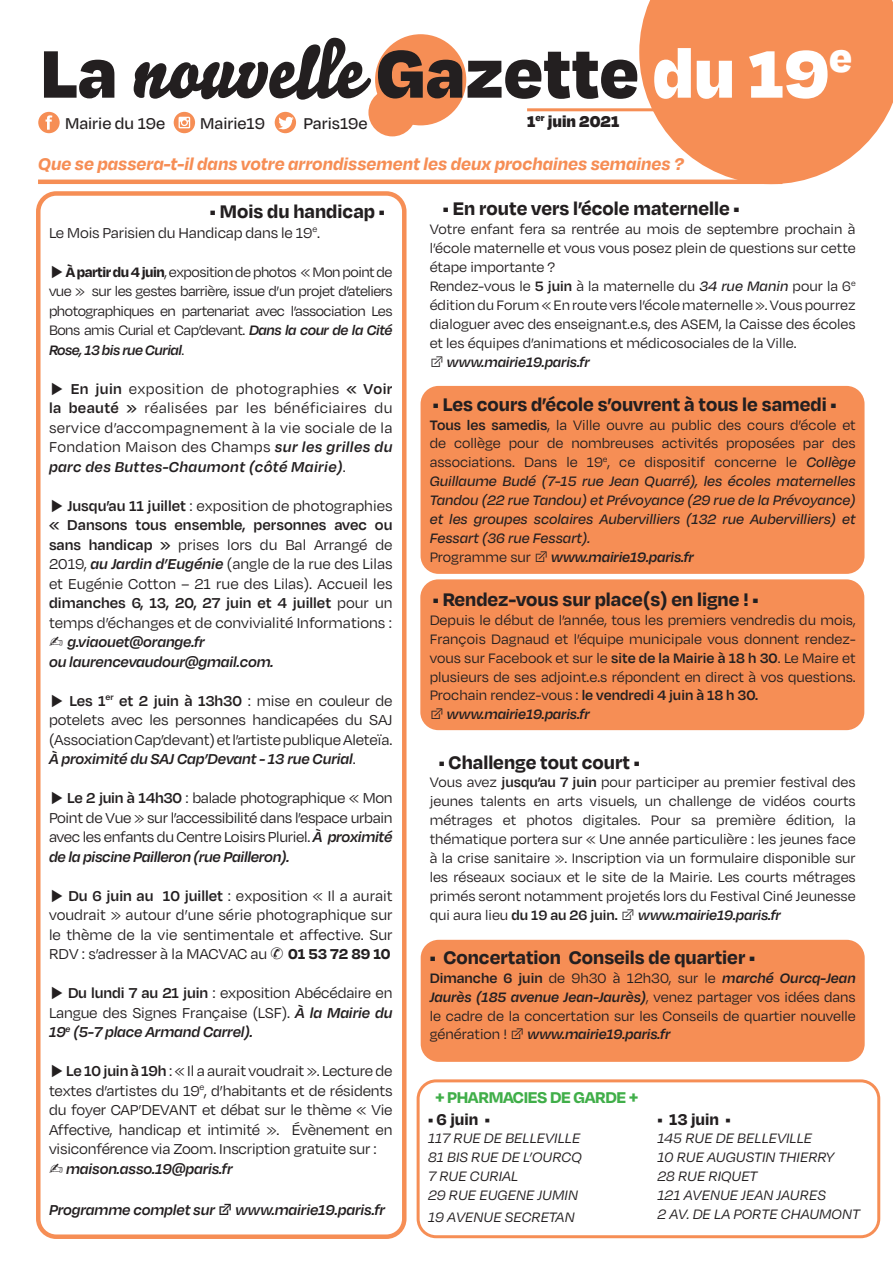
<style>
.page{position:relative;width:893px;height:1263px;background:#fff}
.page>*{position:absolute;margin:0;border:0;box-sizing:border-box;transform-origin:0 0}
.t1{font:900 77.25px "Degular";color:#231f20}
.t2{font:700 21px "Degular";color:#231f20}
.t3{font:italic 700 19.5px "Degular";color:#f68e55}
.t4{font:500 18px "Degular";color:#231f20}
.t5{font:700 18px "Degular";letter-spacing:-.02em;color:#40ae49}
.t6{font:700 18px "Degular";color:#231f20}
.t7{font:900 18px "Degular";color:#231f20}
.t8{font:16.5px/19.5px "Degular";letter-spacing:-.01em;color:#231f20;text-align:justify}
.t9{font:italic 600 16.5px "Degular";letter-spacing:-.01em;color:#231f20}
.t10{font:15.75px/18.9px "Degular";color:#231f20;text-align:justify}
.t11{font:italic 500 15.75px/18.9px "Degular";color:#231f20;text-align:justify}
.t12{font:italic 15.75px "Degular";color:#231f20}
.t13{font:italic 600 15.75px "Degular";letter-spacing:-.01em;color:#231f20}
.s1{font-family:"Bello Script Pro";font-weight:400}
.s2{color:#fff}
.s3{font-weight:600;font-size:16.5px}
.s4{font-weight:700}
.s5{font-weight:600;font-style:italic}
.s6{font-weight:600}
.s7{font-weight:500;font-style:italic}
.s8{font-weight:400;font-style:normal}
.s9{font-weight:600;font-style:normal}
</style>
<div class="page">
<div style="left:421px;top:386px;width:443px;height:188px;background:#f68e55;border-radius:18px"></div>
<div style="left:420px;top:579px;width:444px;height:151px;background:#f68e55;border-radius:18px"></div>
<div style="left:421px;top:940px;width:444px;height:122px;background:#f68e55;border-radius:18px"></div>
<div style="left:417px;top:1079px;width:463px;height:159px;border:3px solid #f68e55;border-radius:18px"></div>
<div style="left:36px;top:191px;width:370px;height:1048px;border:4px solid #f68e55;border-radius:18px"></div>
<hr style="left:527px;top:108px;width:338px;height:3px;background:#f68e55">
<svg style="left:38px;top:112px;width:22px;height:21px"></svg>
<svg style="left:275px;top:112px;width:21px;height:21px"></svg>
<svg style="left:174px;top:112px;width:21px;height:21px"></svg>
<hr style="left:38px;top:180px;width:744px;height:4px;background:#f68e55">
<div style="left:375px;top:34px;width:91px;height:91px;background:#f68e55;border-radius:50%"></div>
<div style="left:368px;top:89px;width:48px;height:47px;background:#f68e55;border-radius:50%"></div>
<svg style="left:639px;top:0;width:254px;height:184px;fill:#f68e55"></svg>
<p class="t1" style="left:41px;top:23px;width:813px">La <span class="s1">nouvelle</span> Gazette <span class="s2">du 19</span><sup>e</sup></p>
<p class="t4" style="left:65px;top:112px;width:102px">Mairie du 19e</p>
<p class="t4" style="left:200px;top:112px;width:66px">Mairie19</p>
<p class="t4" style="left:303px;top:112px;width:66px">Paris19e</p>
<p class="t7" style="left:527px;top:109px;width:94px">1<sup>er</sup> juin 2021</p>
<p class="t3" style="left:38px;top:151px;width:647px">Que se passera-t-il dans votre arrondissement les deux prochaines semaines ?</p>
<p class="t2" style="left:210px;top:198px;width:177px">• Mois du handicap •</p>
<p class="t8" style="left:49px;top:222px;width:273px">Le Mois Parisien du Handicap dans le 19<sup>e</sup>.</p>
<p class="t10" style="left:49px;top:262px;width:345px;line-height:19.5px"><span class="s3">▶</span> <span class="s4">À partir du 4 juin</span>, exposition de photos « Mon point de vue » sur les gestes barrière, issue d’un projet d’ateliers photographiques en partenariat avec l’association Les Bons amis Curial et Cap’devant. <span class="s5">Dans la cour de la Cité Rose, 13 bis rue Curial</span>.</p>
<p class="t8" style="left:49px;top:378px;width:345px"><span class="s6">▶ En juin</span> exposition de photographies <span class="s6">« Voir la beauté »</span> réalisées par les bénéficiaires du service d’accompagnement à la vie sociale de la Fondation Maison des Champs <span class="s5">sur les grilles du parc des Buttes-Chaumont (côté Mairie)</span>.</p>
<p class="t8" style="left:49px;top:495px;width:345px"><span class="s6">▶ Jusqu’au 11 juillet</span> : exposition de photographies <span class="s6">« Dansons tous ensemble, personnes avec ou sans handicap »</span> prises lors du Bal Arrangé de 2019, <span class="s5">au Jardin d’Eugénie</span> (angle de la rue des Lilas et Eugénie Cotton – 21 rue des Lilas). Accueil les <span class="s6">dimanches 6, 13, 20, 27 juin et 4 juillet</span> pour un temps d’échanges et de convivialité Informations :</p>
<p class="t9" style="left:49px;top:632px;width:157px">✍ g.viaouet@orange.fr</p>
<p class="t9" style="left:49px;top:651px;width:226px">ou laurencevaudour@gmail.com.</p>
<p class="t8" style="left:49px;top:690px;width:345px"><span class="s6">▶ Les 1</span><sup>er</sup> <span class="s6">et 2 juin à 13h30</span> : mise en couleur de potelets avec les personnes handicapées du SAJ (Association Cap’devant) et l’artiste publique Aleteïa.<br><span class="s5">À proximité du SAJ Cap’Devant - 13 rue Curial</span>.</p>
<p class="t8" style="left:49px;top:788px;width:345px"><span class="s6">▶ Le 2 juin à 14h30</span> : balade photographique « Mon Point de Vue » sur l’accessibilité dans l’espace urbain avec les enfants du Centre Loisirs Pluriel. <span class="s5">À proximité de la piscine Pailleron (rue Pailleron).</span></p>
<p class="t8" style="left:49px;top:885px;width:345px"><span class="s6">▶ Du 6 juin au 10 juillet</span> : exposition « Il a aurait voudrait » autour d’une série photographique sur le thème de la vie sentimentale et affective. Sur RDV : s’adresser à la MACVAC au ✆ <span class="s4">01 53 72 89 10</span></p>
<p class="t8" style="left:49px;top:983px;width:345px"><span class="s6">▶ Du lundi 7 au 21 juin</span> : exposition Abécédaire en Langue des Signes Française (LSF). <span class="s5">À la Mairie du 19</span><sup>e</sup> <span class="s5">(5-7 place Armand Carrel).</span></p>
<p class="t8" style="left:49px;top:1061px;width:345px"><span class="s6">▶ Le 10 juin à 19h</span> : « Il a aurait voudrait ». Lecture de textes d’artistes du 19<sup>e</sup>, d’habitants et de résidents du foyer CAP’DEVANT et débat sur le thème « Vie Affective, handicap et intimité ». Évènement en visiconférence via Zoom. Inscription gratuite sur :</p>
<p class="t9" style="left:49px;top:1158px;width:185px">✍ maison.asso.19@paris.fr</p>
<p class="t9" style="left:49px;top:1200px;width:338px">Programme complet sur ➚ www.mairie19.paris.fr</p>
<p class="t2" style="left:443px;top:195px;width:298px">• En route vers l’école maternelle •</p>
<p class="t10" style="left:430px;top:219px;width:428px">Votre enfant fera sa rentrée au mois de septembre prochain à l’école maternelle et vous vous posez plein de questions sur cette étape importante ?</p>
<p class="t10" style="left:430px;top:276px;width:428px">Rendez-vous le <span class="s6">5 juin</span> à la maternelle du <span class="s7">34 rue Manin</span> pour la 6<sup>e </sup>édition du Forum « En route vers l’école maternelle ». Vous pourrez dialoguer avec des enseignant.e.s, des ASEM, la Caisse des écoles et les équipes d’animations et médicosociales de la Ville.</p>
<p class="t13" style="left:430px;top:352px;width:162px"><span class="s8">➚</span> www.mairie19.paris.fr</p>
<p class="t2" style="left:433px;top:391px;width:405px">• Les cours d’école s’ouvrent à tous le samedi •</p>
<p class="t11" style="left:430px;top:414px;width:428px"><span class="s9">Tous les samedis</span><span class="s8">, la Ville ouvre au public des cours d’école et de collège pour de nombreuses activités proposées par des associations. Dans le 19</span><sup>e</sup><span class="s8">, ce dispositif concerne le</span> Collège Guillaume Budé (7-15 rue Jean Quarré), les écoles maternelles Tandou (22 rue Tandou) et Prévoyance (29 rue de la Prévoyance) et les groupes scolaires Aubervilliers (132 rue Aubervilliers) et Fessart (36 rue Fessart).</p>
<p class="t13" style="left:430px;top:547px;width:266px"><span class="s8">Programme sur ➚</span> www.mairie19.paris.fr</p>
<p class="t2" style="left:433px;top:586px;width:327px">• Rendez-vous sur place(s) en ligne ! •</p>
<p class="t10" style="left:430px;top:610px;width:427px">Depuis le début de l’année, tous les premiers vendredis du mois, François Dagnaud et l’équipe municipale vous donnent rendez&shy;vous sur Facebook et sur le <span class="s6">site de la Mairie à 18 h 30</span>. Le Maire et plusieurs de ses adjoint.e.s répondent en direct à vos questions.<br>Prochain rendez-vous : <span class="s6">le vendredi 4 juin à 18 h 30.</span></p>
<p class="t13" style="left:430px;top:705px;width:162px"><span class="s8">➚</span> www.mairie19.paris.fr</p>
<p class="t2" style="left:439px;top:748px;width:203px">• Challenge tout court •</p>
<p class="t10" style="left:430px;top:772px;width:428px">Vous avez <span class="s6">jusqu’au 7 juin</span> pour participer au premier festival des jeunes talents en arts visuels, un challenge de vidéos courts métrages et photos digitales. Pour sa première édition, la thématique portera sur « Une année particulière : les jeunes face à la crise sanitaire ». Inscription via un formulaire disponible sur les réseaux sociaux et le site de la Mairie. Les courts métrages primés seront notamment projetés lors du Festival Ciné Jeunesse qui aura lieu <span class="s6">du 19 au 26 juin.</span> ➚ <span class="s5">www.mairie19.paris.fr</span></p>
<p class="t2" style="left:430px;top:944px;width:327px">• Concertation Conseils de quartier •</p>
<p class="t10" style="left:430px;top:968px;width:428px"><span class="s6">Dimanche 6 juin</span> de 9h30 à 12h30, sur le <span class="s5">marché Ourcq-Jean Jaurès (185 avenue Jean-Jaurès)</span>, venez partager vos idées dans le cadre de la concertation sur les Conseils de quartier nouvelle génération ! ➚ <span class="s5">www.mairie19.paris.fr</span></p>
<p class="t5" style="left:436px;top:1086px;width:204px">+ PHARMACIES DE GARDE +</p>
<p class="t6" style="left:428px;top:1107px;width:63px">• 6 juin •</p>
<p class="t12" style="left:428px;top:1129px;width:154px">117 RUE DE BELLEVILLE</p>
<p class="t12" style="left:428px;top:1148px;width:155px">81 BIS RUE DE L’OURCQ</p>
<p class="t12" style="left:428px;top:1167px;width:92px">7 RUE CURIAL</p>
<p class="t12" style="left:428px;top:1186px;width:151px">29 RUE EUGENE JUMIN</p>
<p class="t12" style="left:428px;top:1207px;width:148px">19 AVENUE SECRETAN</p>
<p class="t6" style="left:657px;top:1107px;width:75px">• 13 juin •</p>
<p class="t12" style="left:657px;top:1129px;width:156px">145 RUE DE BELLEVILLE</p>
<p class="t12" style="left:657px;top:1148px;width:178px">10 RUE AUGUSTIN THIERRY</p>
<p class="t12" style="left:657px;top:1167px;width:102px">28 RUE RIQUET</p>
<p class="t12" style="left:657px;top:1186px;width:170px">121 AVENUE JEAN JAURES</p>
<p class="t12" style="left:657px;top:1205px;width:204px">2 AV. DE LA PORTE CHAUMONT</p>
</div>
